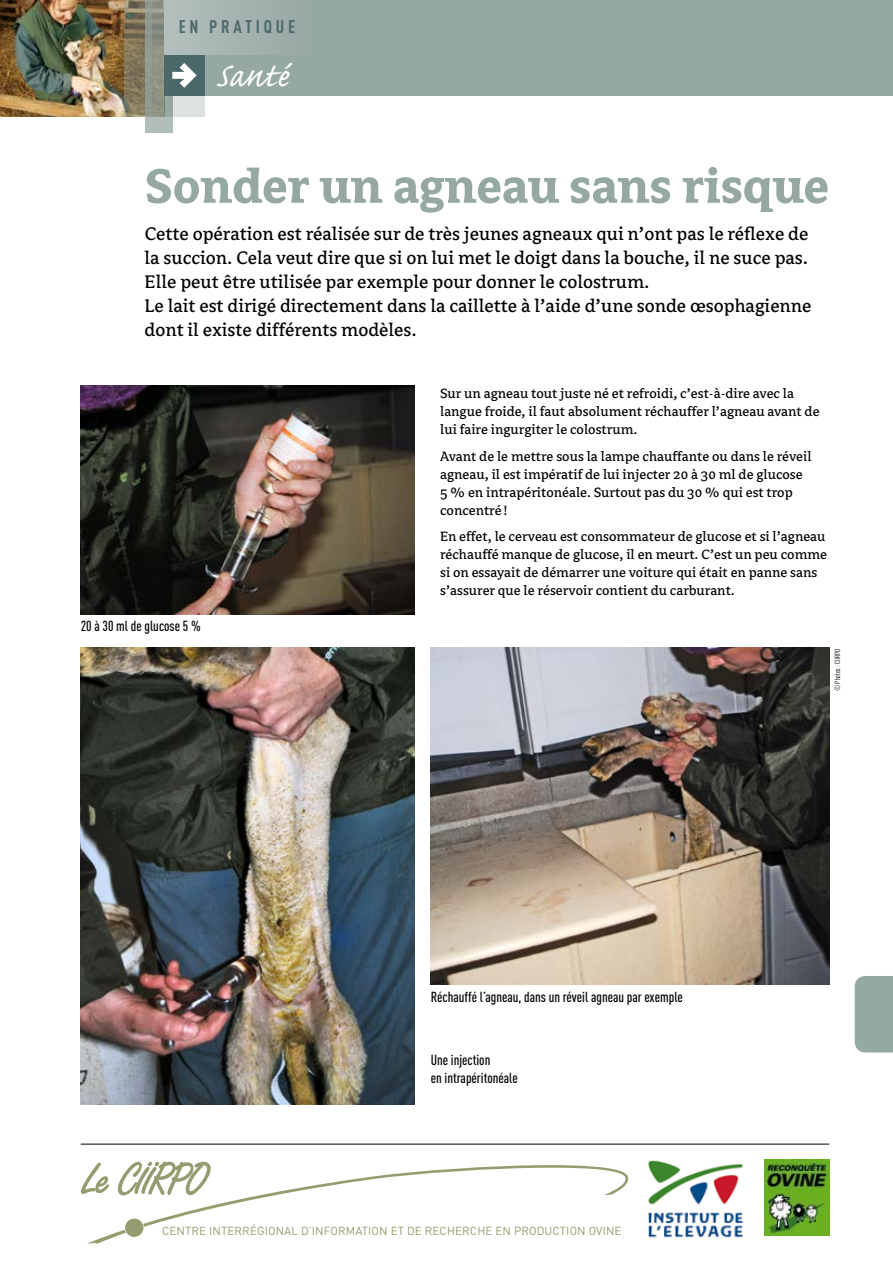
<style>
.page{position:relative;width:893px;height:1263px;background:#fff}
.page>*{position:absolute;margin:0;border:0;box-sizing:border-box;transform-origin:0 0}
.t1{font:700 53.25px "Avance";color:#96a8a4}
.t2{font:43.5px "Caflisch Script Pro";color:#fff}
.t3{font:20.25px/24px "Avance";color:#000}
.t4{font:700 condensed 18px "DIN Pro";letter-spacing:.21em;color:#4d686b}
.t5{font:15px/18px "Avance";color:#000}
.t6{font:500 condensed 14.4px/17.2px "DIN Pro";color:#000}
.t7{font:11.55px "DIN Pro";letter-spacing:.01em;color:#969c6f}
.t8{font:condensed 7.5px "DIN Pro";color:#000}
</style>
<div class="page">
<svg style="left:81px;top:1161px;width:547px;height:83px"></svg>
<div style="left:125px;top:1218px;width:18px;height:19px;background:#969c6f;border-radius:50%"></div>
<hr style="left:81px;top:1144px;width:748px;height:1px;background:#000">
<img style="left:764px;top:1159px;width:65px;height:77px">
<img style="left:647px;top:1160px;width:97px;height:78px">
<div style="left:159px;top:0;width:734px;height:96px;background:#96a8a4"></div>
<img style="left:0;top:0;width:124px;height:117px">
<svg style="left:145px;top:0;width:28px;height:132px;background:#959b8f"></svg>
<svg style="left:124px;top:0;width:28px;height:117px;background:#857f69"></svg>
<svg style="left:164px;top:96px;width:41px;height:21px"></svg>
<div style="left:164px;top:55px;width:41px;height:41px;background:#4d686b"></div>
<svg style="left:172px;top:63px;width:25px;height:25px"></svg>
<div style="left:164px;top:0;width:151px;height:55px;background:linear-gradient(to right,#b4c0bd,#96a8a4)"></div>
<div style="left:855px;top:976px;width:38px;height:76px;background:#96a8a4"></div>
<img style="left:81px;top:386px;width:334px;height:228px">
<img style="left:81px;top:647px;width:334px;height:457px">
<img style="left:431px;top:647px;width:398px;height:337px">
<p class="t4" style="left:179px;top:16px;width:116px">EN PRATIQUE</p>
<h2 class="t2" style="left:216px;top:53px;width:74px">Santé</h2>
<h1 class="t1" style="left:145px;top:158px;width:686px">Sonder un agneau sans risque</h1>
<p class="t3" style="left:145px;top:222px;width:668px">Cette opération est réalisée sur de très jeunes agneaux qui n’ont pas le réflexe de la succion. Cela veut dire que si on lui met le doigt dans la bouche, il ne suce pas.<br>Elle peut être utilisée par exemple pour donner le colostrum.<br>Le lait est dirigé directement dans la caillette à l’aide d’une sonde œsophagienne dont il existe différents modèles.</p>
<p class="t6" style="left:81px;top:617px;width:121px">20 à 30 ml de glucose 5 %</p>
<p class="t5" style="left:440px;top:385px;width:381px">Sur un agneau tout juste né et refroidi, c’est-à-dire avec la langue froide, il faut absolument réchauffer l’agneau avant de lui faire ingurgiter le colostrum.</p>
<p class="t5" style="left:440px;top:447px;width:373px">Avant de le mettre sous la lampe chauffante ou dans le réveil agneau, il est impératif de lui injecter 20 à 30 ml de glucose 5 % en intrapéritonéale. Surtout pas du 30 % qui est trop concentré !</p>
<p class="t5" style="left:440px;top:528px;width:388px">En effet, le cerveau est consommateur de glucose et si l’agneau réchauffé manque de glucose, il en meurt. C’est un peu comme si on essayait de démarrer une voiture qui était en panne sans s’assurer que le réservoir contient du carburant.</p>
<p class="t8" style="left:833px;top:691px;width:44px;rotate:-90deg">© Photos: CIIRPO</p>
<p class="t6" style="left:431px;top:988px;width:254px">Réchauffé l’agneau, dans un réveil agneau par exemple</p>
<p class="t6" style="left:431px;top:1051px;width:89px">Une injection<br>en intrapéritonéale</p>
<p class="t7" style="left:162px;top:1223px;width:461px">CENTRE INTERRÉGIONAL D’INFORMATION ET DE RECHERCHE EN PRODUCTION OVI NE</p>
</div>
